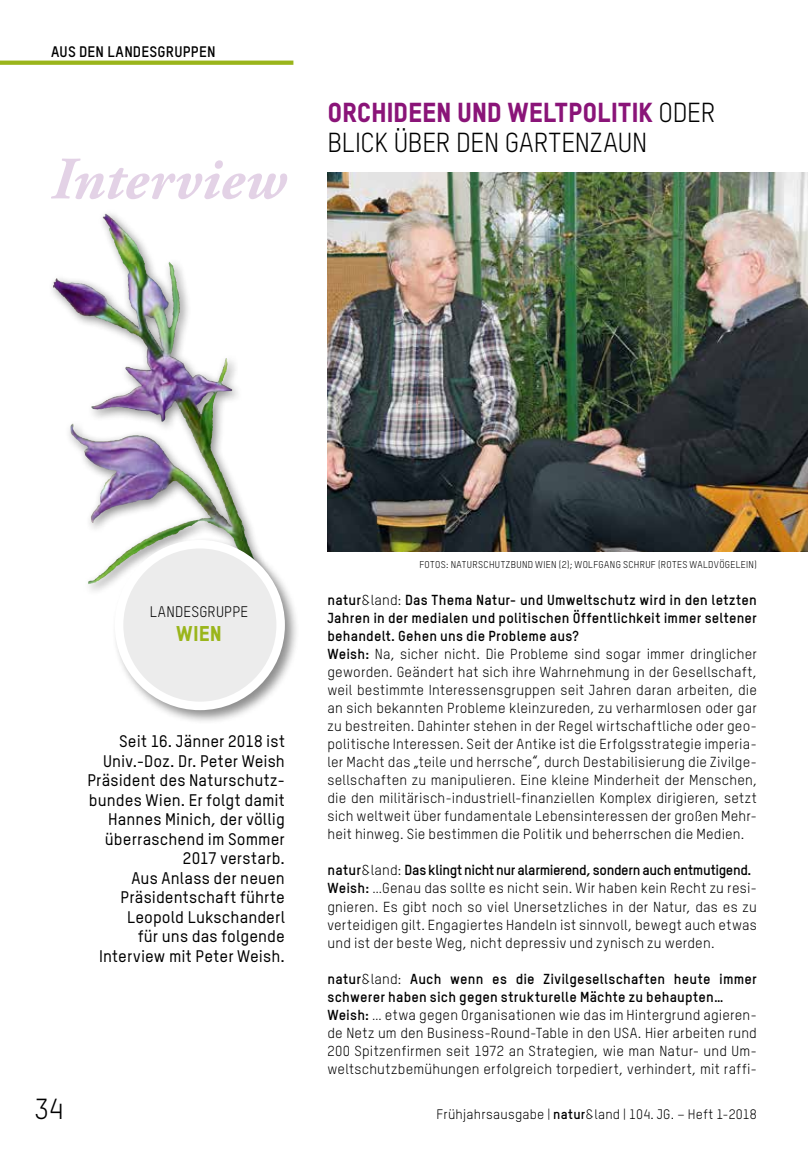
<style>
.page{position:relative;width:808px;height:1149px;background:#fff}
.page>*{position:absolute;margin:0;border:0;box-sizing:border-box;transform-origin:0 0}
.t1{font:italic 700 60px "Adobe Garamond Pro";color:#e3d2e6}
.t2{font:28.5px "TSTAR";color:#000}
.t3{font:27px "TSTAR Headline";letter-spacing:-.01em;color:#8a1478}
.t4{font:27px "TSTAR";letter-spacing:-.005em;color:#000}
.t5{font:21px "TSTAR Headline";color:#9ab51b}
.t6{font:500 16.5px/19.5px "TSTAR";letter-spacing:.005em;color:#000;text-align:right}
.t7{font:700 15px "TSTAR";letter-spacing:.015em;color:#000}
.t8{font:15px "TSTAR";letter-spacing:.015em;color:#000}
.t9{font:14.25px/18px "TSTAR";letter-spacing:.015em;color:#000}
.t10{font:13.5px "TSTAR";letter-spacing:.015em;color:#000}
.t11{font:9.75px "TSTAR";letter-spacing:.035em;color:#000}
.s1{font-family:"TSTAR";color:#000}
.s2{font-weight:700}
</style>
<div class="page">
<img style="left:327px;top:173px;width:481px;height:378px">
<svg style="left:0;top:61px;width:293px;height:4px"></svg>
<div style="left:48px;top:208px;width:237px;height:410px;background:#000;opacity:.45"></div>
<img style="left:103px;top:214px;width:36px;height:114px">
<div style="left:112px;top:537px;width:188px;height:187px;background:#000;opacity:.45"></div>
<div style="left:119px;top:544px;width:162px;height:161px;background:#ececec;border-radius:50%"></div>
<div style="left:115px;top:540px;width:170px;height:170px;border:9px solid #fff;border-radius:50%"></div>
<p class="t7" style="left:51px;top:42px;width:166px">AUS DEN LANDESGRUPPEN</p>
<h1 class="t1" style="left:51px;top:145px;width:236px">Interview</h1>
<h3 class="t3" style="left:327px;top:95px;width:390px">ORCHIDEEN UND WELTPOLITIK <span class="s1">ODER</span></h3>
<h3 class="t4" style="left:327px;top:126px;width:321px">BLICK ÜBER DEN GARTENZAUN</h3>
<p class="t8" style="left:150px;top:602px;width:100px">LANDESGRUPPE</p>
<h3 class="t5" style="left:176px;top:620px;width:47px">Wien</h3>
<p class="t6" style="left:87px;top:731px;width:199px">Seit 16. Jänner 2018 ist<br>Univ.-Doz. Dr. Peter Weish<br>Präsident des Naturschutz&shy;bundes Wien. Er folgt damit<br>Hannes Minich, der völlig überraschend im Sommer<br>2017 verstarb.<br>Aus Anlass der neuen<br>Präsidentschaft führte<br>Leopold Lukschanderl<br>für uns das folgende<br>Interview mit Peter Weish.</p>
<p class="t11" style="left:419px;top:558px;width:339px">FOTOS: NATURSCHUTZBUND WIEN (2); WOLFGANG SCHRUF (ROTES WALDVÖGELEIN)</p>
<p class="t9" style="left:327px;top:591px;width:431px"><span class="s2">natur</span>&amp;land: <span class="s2">Das Thema Natur- und Umweltschutz wird in den letzten Jahren in der medialen und politischen Öffentlichkeit immer seltener behandelt. Gehen uns die Probleme aus?<br>Weish:</span> Na, sicher nicht. Die Probleme sind sogar immer dringlicher geworden. Geändert hat sich ihre Wahrnehmung in der Gesellschaft, weil bestimmte Interessensgruppen seit Jahren daran arbeiten, die an sich bekannten Probleme kleinzureden, zu verharmlosen oder gar zu bestreiten. Dahinter stehen in der Regel wirtschaftliche oder geo&shy;politische Interessen. Seit der Antike ist die Erfolgsstrategie imperia&shy;ler Macht das „teile und herrsche“, durch Destabilisierung die Zivilge&shy;sellschaften zu manipulieren. Eine kleine Minderheit der Menschen, die den militärisch-industriell-finanziellen Komplex dirigieren, setzt sich weltweit über fundamentale Lebensinteressen der großen Mehr&shy;heit hinweg. Sie bestimmen die Politik und beherrschen die Medien.</p>
<p class="t9" style="left:327px;top:861px;width:431px"><span class="s2">natur</span>&amp;land: <span class="s2">Das klingt nicht nur alarmierend, sondern auch entmutigend.<br>Weish:</span> …Genau das sollte es nicht sein. Wir haben kein Recht zu resi&shy;gnieren. Es gibt noch so viel Unersetzliches in der Natur, das es zu verteidigen gilt. Engagiertes Handeln ist sinnvoll, bewegt auch etwas und ist der beste Weg, nicht depressiv und zynisch zu werden.</p>
<p class="t9" style="left:327px;top:969px;width:431px"><span class="s2">natur</span>&amp;land: <span class="s2">Auch wenn es die Zivilgesellschaften heute immer schwerer haben sich gegen strukturelle Mächte zu behaupten… Weish:</span> … etwa gegen Organisationen wie das im Hintergrund agieren&shy;de Netz um den Business-Round-Table in den USA. Hier arbeiten rund 200 Spitzenfirmen seit 1972 an Strategien, wie man Natur- und Um&shy;weltschutzbemühungen erfolgreich torpediert, verhindert, mit raffi-</p>
<h2 class="t2" style="left:34px;top:1091px;width:31px">34</h2>
<p class="t10" style="left:436px;top:1105px;width:322px">Frühjahrsausgabe | <span class="s2">natur</span>&amp;land | 104. JG. – Heft 1-2018</p>
</div>
